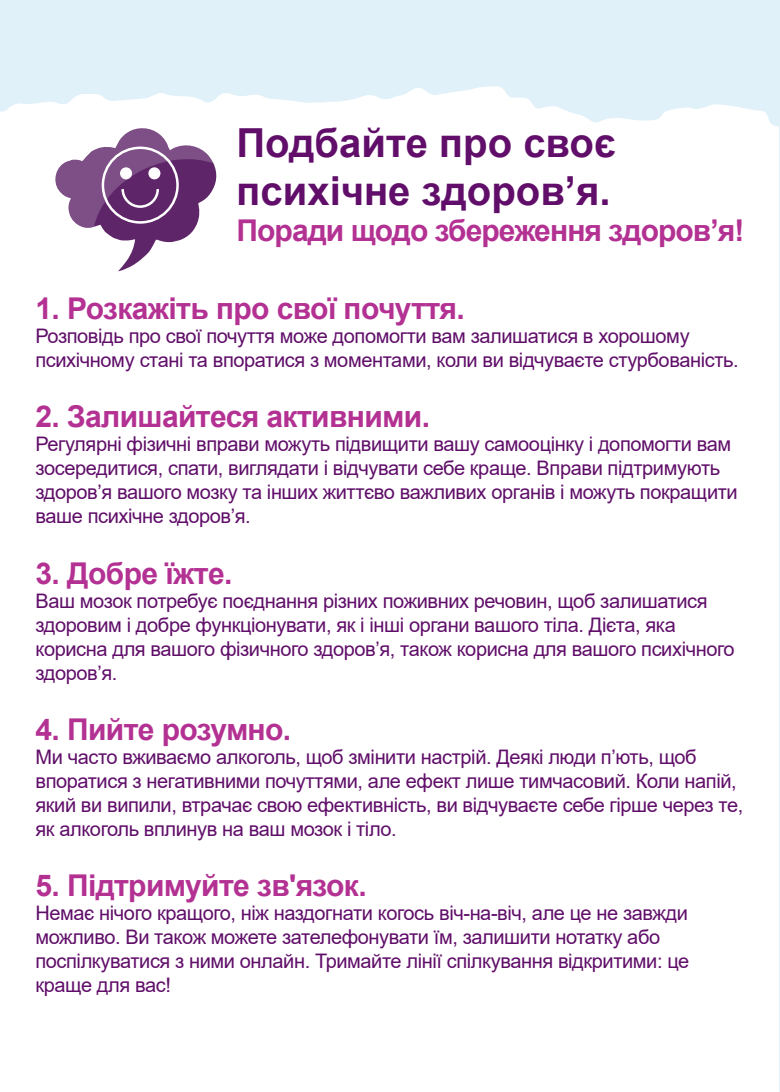
<style>
.page{position:relative;width:780px;height:1092px;background:#fff}
.page>*{position:absolute;margin:0;border:0;box-sizing:border-box;transform-origin:0 0}
.t1{font:700 40px/48px "Arial";color:#600e69}
.t2{font:700 30px "Arial";letter-spacing:-.02em;color:#b33192}
.t3{font:20px/24px "Arial";letter-spacing:-.02em;color:#600e69}
</style>
<div class="page">
<svg style="left:0;top:0;width:779px;height:127px;fill:#e0f1fa"></svg>
<svg style="left:57px;top:126px;width:239px;height:146px"></svg>
<svg style="left:55px;top:127px;width:163px;height:144px"></svg>
<div style="left:120px;top:167px;width:12px;height:12px;background:#fff;border-radius:50%"></div>
<div style="left:148px;top:167px;width:12px;height:12px;background:#fff;border-radius:50%"></div>
<p class="t1" style="left:236px;top:120px;width:381px">Подбайте про своє психічне здоров’я.</p>
<p class="t2" style="left:236px;top:210px;width:509px">Поради щодо збереження здоров’я!</p>
<p class="t2" style="left:35px;top:287px;width:431px">1. Розкажіть про свої почуття.</p>
<p class="t3" style="left:35px;top:324px;width:704px">Розповідь про свої почуття може допомогти вам залишатися в хорошому психічному стані та впоратися з моментами, коли ви відчуваєте стурбованість.</p>
<p class="t2" style="left:35px;top:395px;width:396px">2. Залишайтеся активними.</p>
<p class="t3" style="left:35px;top:432px;width:703px">Регулярні фізичні вправи можуть підвищити вашу самооцінку і допомогти вам зосередитися, спати, виглядати і відчувати себе краще. Вправи підтримують здоров’я вашого мозку та інших життєво важливих органів і можуть покращити ваше психічне здоров’я.</p>
<p class="t2" style="left:35px;top:551px;width:198px">3. Добре їжте.</p>
<p class="t3" style="left:35px;top:588px;width:700px">Ваш мозок потребує поєднання різних поживних речовин, щоб залишатися здоровим і добре функціонувати, як і інші органи вашого тіла. Дієта, яка корисна для вашого фізичного здоров’я, також корисна для вашого психічного здоров’я.</p>
<p class="t2" style="left:35px;top:707px;width:257px">4. Пийте розумно.</p>
<p class="t3" style="left:35px;top:744px;width:709px">Ми часто вживаємо алкоголь, щоб змінити настрій. Деякі люди п’ють, щоб впоратися з негативними почуттями, але ефект лише тимчасовий. Коли напій, який ви випили, втрачає свою ефективність, ви відчуваєте себе гірше через те, як алкоголь вплинув на ваш мозок і тіло.</p>
<p class="t2" style="left:35px;top:863px;width:333px">5. Підтримуйте зв'язок.</p>
<p class="t3" style="left:35px;top:900px;width:655px">Немає нічого кращого, ніж наздогнати когось віч-на-віч, але це не завжди можливо. Ви також можете зателефонувати їм, залишити нотатку або поспілкуватися з ними онлайн. Тримайте лінії спілкування відкритими: це краще для вас!</p>
</div>
